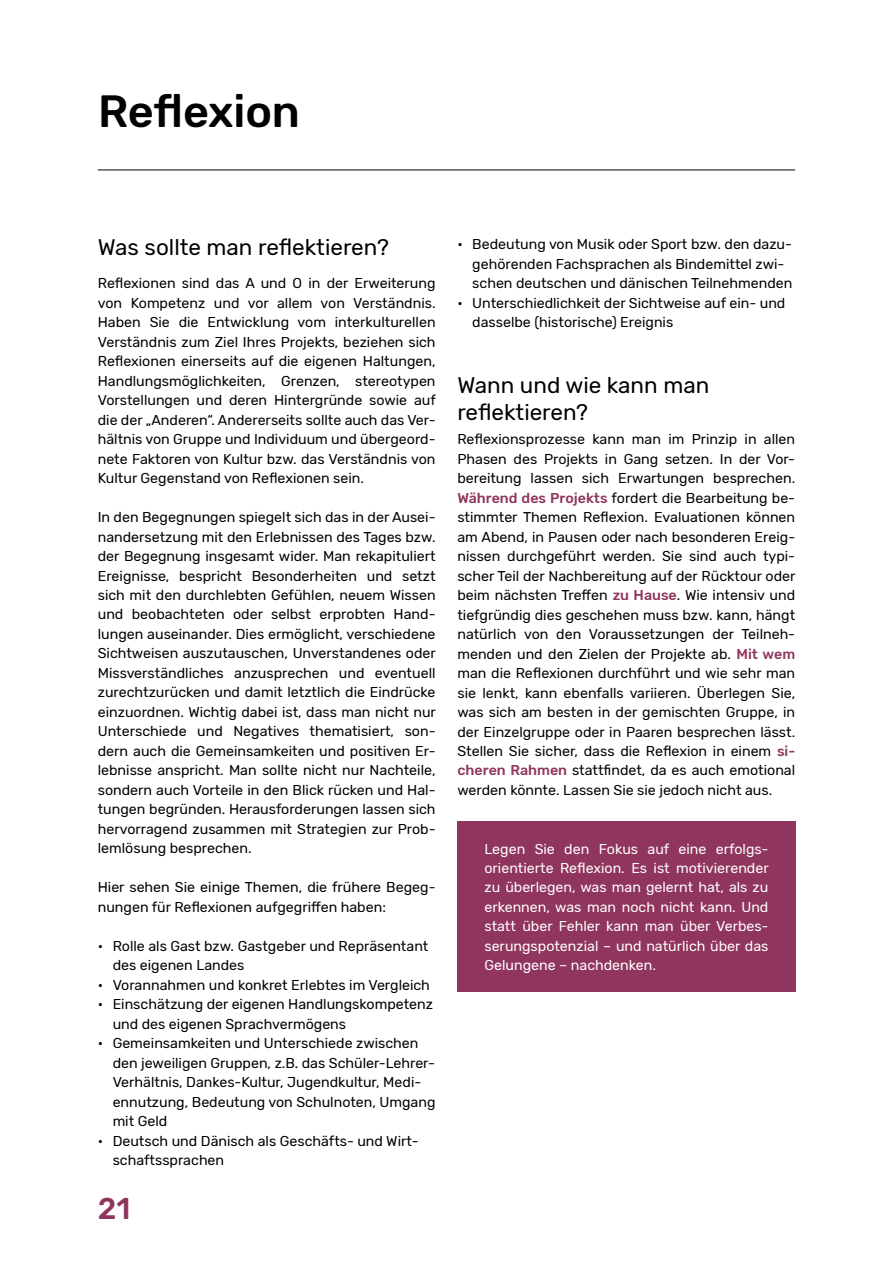
<style>
.page{position:relative;width:893px;height:1263px;background:#fff}
.page>*{position:absolute;margin:0;border:0;box-sizing:border-box;transform-origin:0 0}
.t1{font:500 45px "Rubik";letter-spacing:-.005em;color:#000}
.t2{font:500 30px "Rubik";color:#90355e}
.t3{font:22.5px/27px "Rubik";color:#000}
.t4{font:14.25px/19.5px "Rubik";color:#000}
.t5{font:14.25px/19.5px "Rubik";color:#fff;text-align:justify}
.s1{font-weight:500;color:#90355e}
</style>
<div class="page">
<div style="left:457px;top:822px;width:338px;height:170px;background:#90355e"></div>
<hr style="left:98px;top:170px;width:697px;height:1px;background:#000">
<h1 class="t1" style="left:98px;top:86px;width:203px">Reflexion</h1>
<h3 class="t3" style="left:98px;top:234px;width:293px">Was sollte man reflektieren?</h3>
<p class="t4" style="left:98px;top:274px;width:340px;text-align:justify">Reflexionen sind das A und O in der Erweiterung von Kompetenz und vor allem von Verständnis.<br>Haben Sie die Entwicklung vom interkulturellen Verständnis zum Ziel Ihres Projekts, beziehen sich Reflexionen einerseits auf die eigenen Haltungen, Handlungsmöglichkeiten, Grenzen, stereotypen Vorstellungen und deren Hintergründe sowie auf die der „Anderen“. Andererseits sollte auch das Ver&shy;hältnis von Gruppe und Individuum und übergeord&shy;nete Faktoren von Kultur bzw. das Verständnis von Kultur Gegenstand von Reflexionen sein.</p>
<p class="t4" style="left:98px;top:508px;width:340px;text-align:justify">In den Begegnungen spiegelt sich das in der Ausei&shy;nandersetzung mit den Erlebnissen des Tages bzw. der Begegnung insgesamt wider. Man rekapituliert Ereignisse, bespricht Besonderheiten und setzt sich mit den durchlebten Gefühlen, neuem Wissen und beobachteten oder selbst erprobten Hand&shy;lungen auseinander. Dies ermöglicht, verschiedene Sichtweisen auszutauschen, Unverstandenes oder Missverständliches anzusprechen und eventuell zurechtzurücken und damit letztlich die Eindrücke einzuordnen. Wichtig dabei ist, dass man nicht nur Unterschiede und Negatives thematisiert, son&shy;dern auch die Gemeinsamkeiten und positiven Er&shy;lebnisse anspricht. Man sollte nicht nur Nachteile, sondern auch Vorteile in den Blick rücken und Hal&shy;tungen begründen. Herausforderungen lassen sich hervorragend zusammen mit Strategien zur Prob&shy;lemlösung besprechen.</p>
<p class="t4" style="left:98px;top:878px;width:339px">Hier sehen Sie einige Themen, die frühere Begeg&shy;nungen für Reflexionen aufgegriffen haben:</p>
<p class="t4" style="left:113px;top:937px;width:317px;text-indent:-15px">• Rolle als Gast bzw. Gastgeber und Repräsentant des eigenen Landes</p>
<p class="t4" style="left:98px;top:976px;width:334px">• Vorannahmen und konkret Erlebtes im Vergleich</p>
<p class="t4" style="left:113px;top:995px;width:322px;text-indent:-15px">• Einschätzung der eigenen Handlungskompetenz und des eigenen Sprachvermögens</p>
<p class="t4" style="left:113px;top:1034px;width:324px;text-indent:-15px">• Gemeinsamkeiten und Unterschiede zwischen den jeweiligen Gruppen, z.B. das Schüler-Lehrer-Verhältnis, Dankes-Kultur, Jugendkultur, Medi&shy;ennutzung, Bedeutung von Schulnoten, Umgang mit Geld</p>
<p class="t4" style="left:113px;top:1131px;width:308px;text-indent:-15px">• Deutsch und Dänisch als Geschäfts- und Wirt&shy;schaftssprachen</p>
<h2 class="t2" style="left:98px;top:1191px;width:34px">21</h2>
<p class="t4" style="left:472px;top:235px;width:322px;text-indent:-15px">• Bedeutung von Musik oder Sport bzw. den dazu&shy;gehörenden Fachsprachen als Bindemittel zwi&shy;schen deutschen und dänischen Teilnehmenden</p>
<p class="t4" style="left:472px;top:293px;width:315px;text-indent:-15px">• Unterschiedlichkeit der Sichtweise auf ein- und dasselbe (historische) Ereignis</p>
<h3 class="t3" style="left:457px;top:372px;width:253px">Wann und wie kann man reflektieren?</h3>
<p class="t4" style="left:457px;top:430px;width:340px;text-align:justify">Reflexionsprozesse kann man im Prinzip in allen Phasen des Projekts in Gang setzen. In der Vor&shy;bereitung lassen sich Erwartungen besprechen.<br><span class="s1">Während des Projekts</span> fordert die Bearbeitung be&shy;stimmter Themen Reflexion. Evaluationen können am Abend, in Pausen oder nach besonderen Ereig&shy;nissen durchgeführt werden. Sie sind auch typi&shy;scher Teil der Nachbereitung auf der Rücktour oder beim nächsten Treffen <span class="s1">zu Hause</span>. Wie intensiv und tiefgründig dies geschehen muss bzw. kann, hängt natürlich von den Voraussetzungen der Teilneh&shy;menden und den Zielen der Projekte ab. <span class="s1">Mit wem </span>man die Reflexionen durchführt und wie sehr man sie lenkt, kann ebenfalls variieren. Überlegen Sie, was sich am besten in der gemischten Gruppe, in der Einzelgruppe oder in Paaren besprechen lässt.<br>Stellen Sie sicher, dass die Reflexion in einem <span class="s1">si&shy;cheren Rahmen</span> stattfindet, da es auch emotional werden könnte. Lassen Sie sie jedoch nicht aus.</p>
<p class="t5" style="left:484px;top:839px;width:286px">Legen Sie den Fokus auf eine erfolgs&shy;orientierte Reflexion. Es ist motivierender zu überlegen, was man gelernt hat, als zu erkennen, was man noch nicht kann. Und statt über Fehler kann man über Verbes&shy;serungspotenzial – und natürlich über das Gelungene – nachdenken.</p>
</div>
